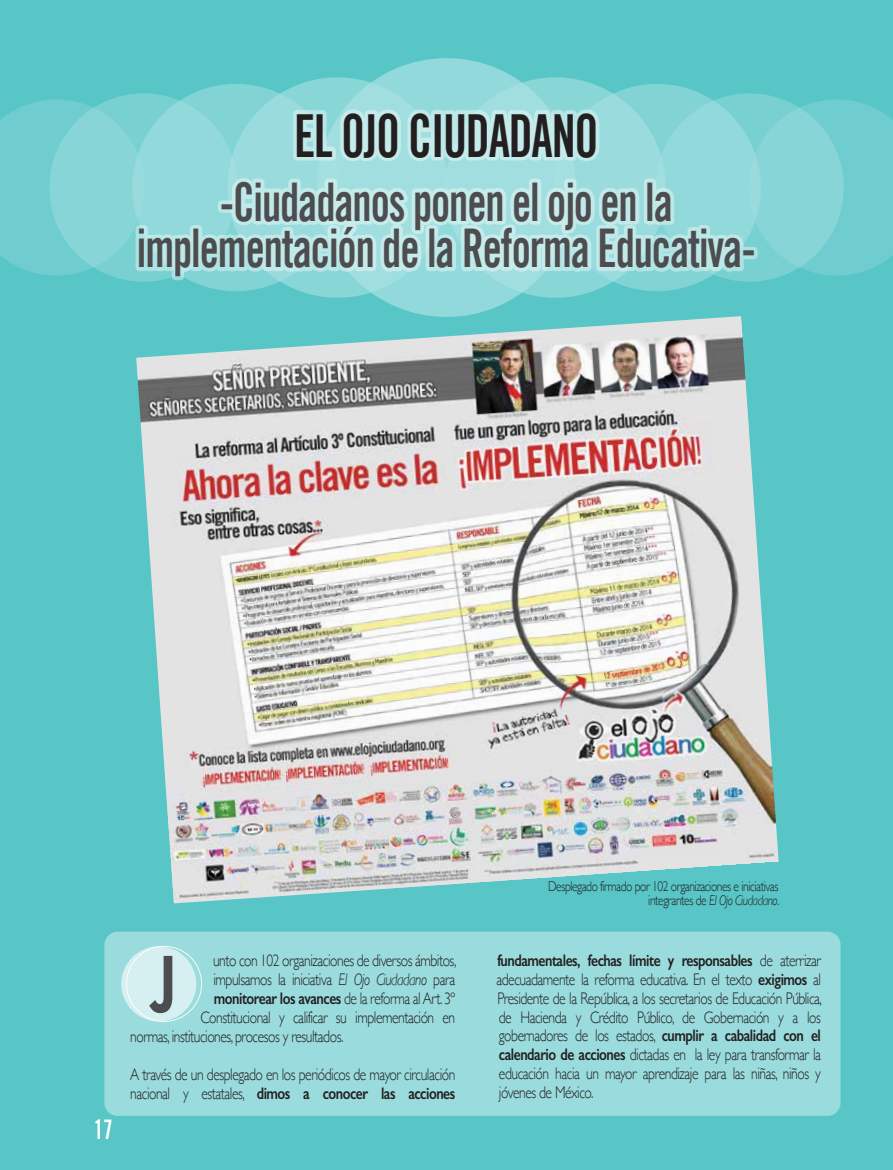
<style>
.page{position:relative;width:893px;height:1170px;background:#fff}
.page>*{position:absolute;margin:0;border:0;box-sizing:border-box;transform-origin:0 0}
.t1{font:59.4px "Trade Gothic LT Bold Cond Twenty";letter-spacing:-.025em;color:#231f20;scale:.81 1}
.t2{font:53.4px/46.5px "Trade Gothic LT Bold Cond Twenty";letter-spacing:-.025em;color:#4d4d4f;text-align:center;scale:.81 1}
.t3{font:27px "Trade Gothic LT Bold Cond Twenty";color:#fff;scale:.81 1}
.t4{font:300 16.8px/18.9px "Gill Sans";letter-spacing:-.035em;color:#231f20;scale:.81 1}
.t5{font:600 16.8px "Gill Sans";letter-spacing:-.035em;color:#231f20;scale:.81 1}
.t6{font:300 14.25px/13.5px "Gill Sans";letter-spacing:-.04em;color:#231f20;text-align:right;scale:.81 1}
.s1{font-style:italic}
.s2{font-weight:300}
.s3{font-weight:600}
</style>
<div class="page">
<div style="left:0;top:0;width:893px;height:1169px;background:#58c5c7"></div>
<div style="left:553px;top:84px;width:208px;height:207px;background:#81d3d4;border-radius:50%"></div>
<div style="left:132px;top:84px;width:208px;height:207px;background:#81d3d4;border-radius:50%"></div>
<div style="left:445px;top:77px;width:221px;height:221px;background:#89d6d7;border-radius:50%"></div>
<div style="left:227px;top:77px;width:221px;height:221px;background:#89d6d7;border-radius:50%"></div>
<svg style="left:317px;top:58px;width:259px;height:259px;background:#93d9da"></svg>
<svg style="left:0;top:99px;width:893px;height:181px"></svg>
<img style="left:136px;top:316px;width:643px;height:587px">
<div style="left:104px;top:931px;width:737px;height:184px;background:#9adbdd;border-radius:13px"></div>
<svg style="left:121px;top:946px;width:75px;height:75px;background:#d5eff0"></svg>
<div style="left:126px;top:945px;width:76px;height:76px;border:1px solid #fff;border-radius:50%"></div>
<svg style="left:149px;top:955px;width:23px;height:58px"></svg>
<h1 class="t1" style="left:294px;top:99px;width:377px">EL OJO CIUDADANO</h1>
<h2 class="t2" style="left:137px;top:178px;width:765px">-Ciudadanos ponen el ojo en la implementación de la Reforma Educativa-</h2>
<h3 class="t3" style="left:94px;top:1112px;width:25px">17</h3>
<p class="t4" style="left:213px;top:950px;width:302px">unto con 102 organizaciones de diversos ámbitos,</p>
<p class="t4" style="left:213px;top:969px;width:300px">impulsamos la iniciativa <span class="s1">El Ojo Ciudadano</span> para</p>
<p class="t5" style="left:214px;top:988px;width:300px">monitorear los avances <span class="s2">de la reforma al Art. 3º</span></p>
<p class="t4" style="left:201px;top:1007px;width:316px">Constitucional y calificar su implementación en</p>
<p class="t4" style="left:130px;top:1025px;width:265px">normas, instituciones, procesos y resultados.</p>
<p class="t4" style="left:130px;top:1063px;width:403px">A través de un desplegado en los periódicos de mayor circulación nacional y estatales, <span class="s3">dimos a conocer las acciones</span></p>
<p class="t6" style="left:548px;top:879px;width:287px">Desplegado firmado por 102 organizaciones e iniciativas integrantes de <span class="s1">El Ojo Ciudadano</span>.</p>
<p class="t4" style="left:496px;top:949px;width:403px;text-align:justify"><span class="s3">fundamentales, fechas límite y responsables</span> de aterrizar adecuadamente la reforma educativa. En el texto <span class="s3">exigimos</span> al Presidente de la República, a los secretarios de Educación Pública, de Hacienda y Crédito Público, de Gobernación y a los gobernadores de los estados, <span class="s3">cumplir a cabalidad con el calendario de acciones</span> dictadas en la ley para transformar la educación hacia un mayor aprendizaje para las niñas, niños y jóvenes de México.</p>
</div>
